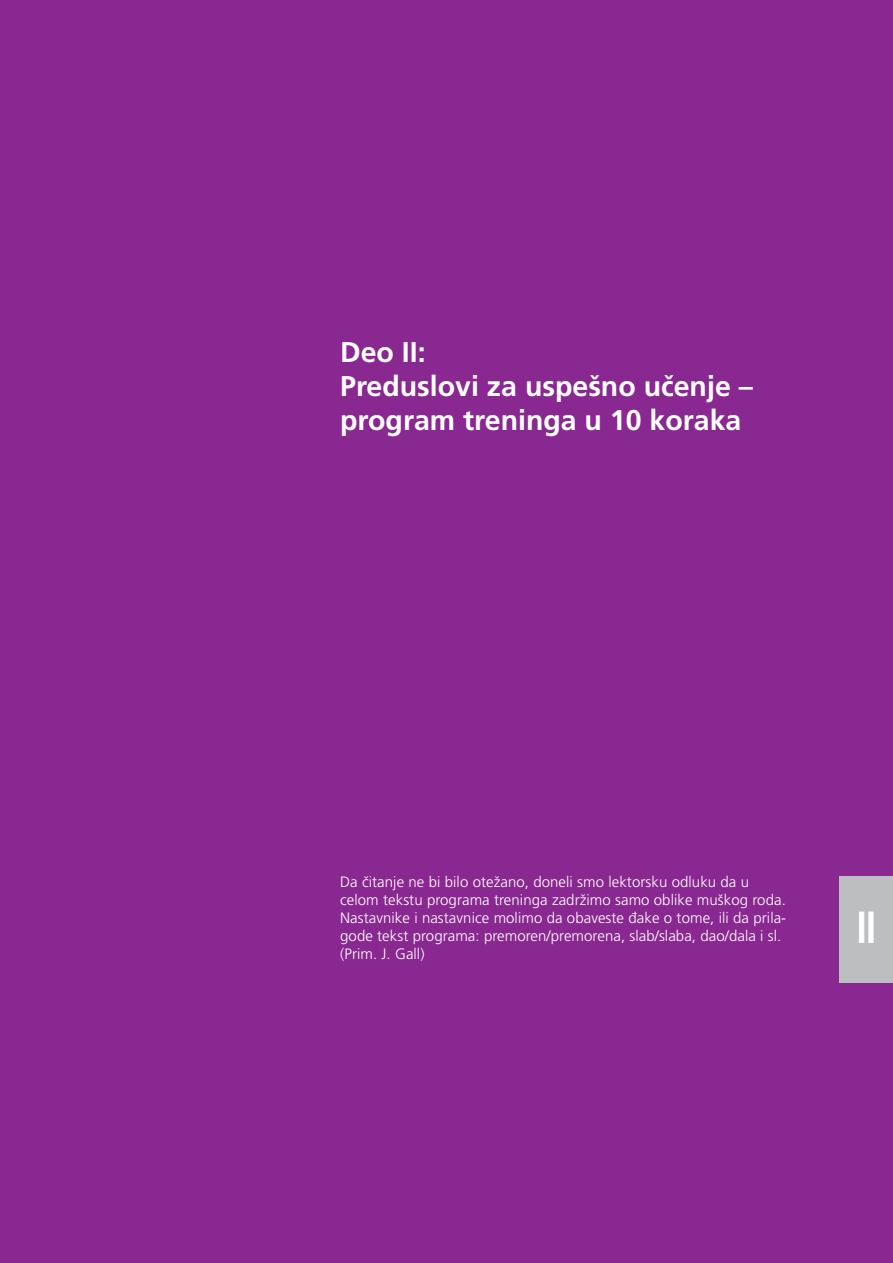
<style>
.page{position:relative;width:893px;height:1263px;background:#892890}
.page>*{position:absolute;margin:0;border:0;box-sizing:border-box;transform-origin:0 0}
.t1{font:700 condensed 45px "Frutiger";color:#fff;scale:.9 1}
.t2{font:700 28.5px/34.2px "Frutiger LT Pro";color:#fff}
.t3{font:300 15px/18px "Frutiger LT Pro";letter-spacing:.005em;color:#fff}
</style>
<div class="page">
<div style="left:840px;top:876px;width:53px;height:106px;background:#bcbec0"></div>
<h2 class="t2" style="left:340px;top:335px;width:414px">Deo II:<br>Preduslovi za uspešno učenje – program treninga u 10 koraka</h2>
<p class="t3" style="left:340px;top:873px;width:448px">Da čitanje ne bi bilo otežano, doneli smo lektorsku odluku da u celom tekstu programa treninga zadržimo samo oblike muškog roda.<br>Nastavnike i nastavnice molimo da obaveste đake o tome, ili da prila&shy;gode tekst programa: premoren/premorena, slab/slaba, dao/dala i sl. (Prim. J. Gall)</p>
<h1 class="t1" style="left:856px;top:900px;width:24px">II</h1>
</div>
